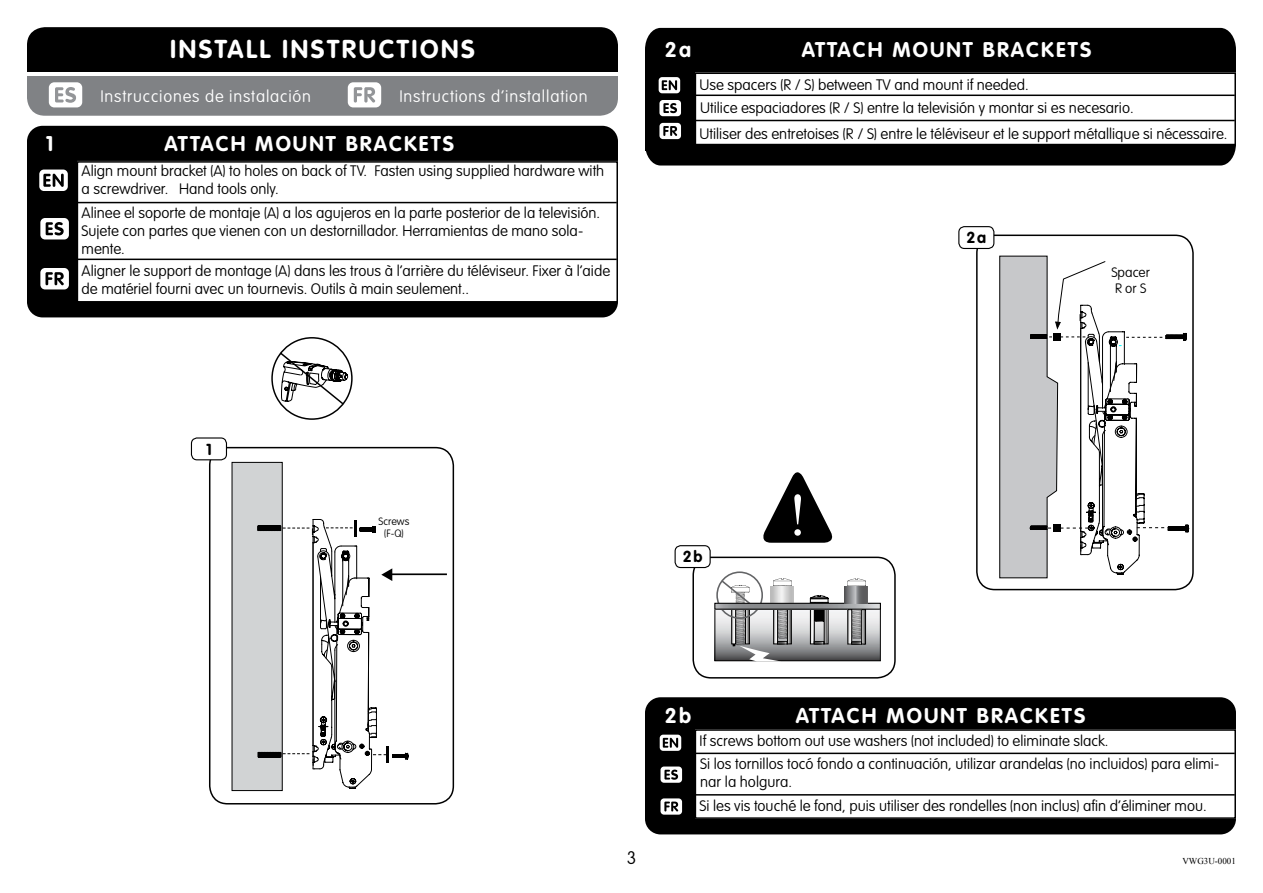
<style>
.page{position:relative;width:1263px;height:893px;background:#fff}
.page>*{position:absolute;margin:0;border:0;box-sizing:border-box;transform-origin:0 0}
.t1{font:60px "Times New Roman";color:#fff}
.t2{font:700 25.5px "VAG Rounded Std";letter-spacing:.1em;color:#fff}
.t3{font:700 21px "VAG Rounded Std";letter-spacing:.1em;color:#fff}
.t4{font:100 18px "VAG Rounded Std";color:#000}
.t5{font:100 16.5px "VAG Rounded Std";letter-spacing:.05em;color:#fff}
.t6{font:700 15.75px "VAG Rounded Std";color:#000}
.t7{font:100 15px/18px "VAG Rounded Std";color:#000}
.t8{font:100 13.5px/16.2px "VAG Rounded Std";color:#000}
.t9{font:100 10.5px/12px "VAG Rounded Std";color:#000;text-align:center}
.t10{font:9px "Times New Roman";color:#000}
</style>
<div class="page">
<div style="left:77px;top:161px;width:541px;height:142px;border:2px solid #000"></div>
<div style="left:976px;top:235px;width:218px;height:355px;border:2px solid #000;border-radius:18px"></div>
<div style="left:959px;top:227px;width:35px;height:21px;background:#fff;border-radius:6px"></div>
<div style="left:958px;top:226px;width:36px;height:23px;border:1px solid #000;border-radius:6px"></div>
<div style="left:692px;top:557px;width:204px;height:122px;border:2px solid #000;border-radius:18px"></div>
<img style="left:791px;top:609px;width:88px;height:50px">
<div style="left:715px;top:603px;width:166px;height:58px;border:1px solid #000"></div>
<svg style="left:810px;top:595px;width:18px;height:27px"></svg>
<div style="left:787px;top:609px;width:5px;height:35px;border:1px solid #000"></div>
<img style="left:791px;top:586px;width:2px;height:17px">
<div style="left:810px;top:609px;width:4px;height:35px;border:1px solid #000"></div>
<div style="left:824px;top:609px;width:4px;height:35px;border:1px solid #000"></div>
<svg style="left:814px;top:642px;width:10px;height:2px"></svg>
<svg style="left:715px;top:571px;width:76px;height:90px"></svg>
<img style="left:717px;top:605px;width:162px;height:2px">
<div style="left:715px;top:603px;width:166px;height:6px;border:1px solid #000"></div>
<div style="left:847px;top:609px;width:5px;height:35px;border:1px solid #000"></div>
<svg style="left:848px;top:579px;width:18px;height:65px"></svg>
<img style="left:845px;top:586px;width:22px;height:17px">
<div style="left:675px;top:546px;width:35px;height:21px;background:#fff;border-radius:6px"></div>
<div style="left:674px;top:545px;width:37px;height:23px;border:1px solid #000;border-radius:6px"></div>
<svg style="left:763px;top:472px;width:70px;height:71px"></svg>
<div style="left:645px;top:697px;width:591px;height:32px;background:#000"></div>
<div style="left:645px;top:729px;width:50px;height:90px;background:#000"></div>
<div style="left:695px;top:729px;width:541px;height:90px;border:2px solid #000"></div>
<hr style="left:696px;top:753px;width:539px;height:1px;background:#000">
<hr style="left:696px;top:794px;width:539px;height:2px;background:#000">
<div style="left:660px;top:766px;width:22px;height:17px;background:#fff;border-radius:3px"></div>
<svg style="left:664px;top:770px;width:14px;height:10px"></svg>
<div style="left:660px;top:798px;width:22px;height:17px;background:#fff;border-radius:3px"></div>
<svg style="left:664px;top:802px;width:14px;height:9px"></svg>
<svg style="left:660px;top:735px;width:21px;height:16px"></svg>
<svg style="left:663px;top:738px;width:15px;height:10px"></svg>
<div style="left:645px;top:819px;width:591px;height:15px;background:#000"></div>
<div style="left:645px;top:28px;width:591px;height:45px;background:#000"></div>
<div style="left:645px;top:73px;width:50px;height:78px;background:#000"></div>
<div style="left:695px;top:73px;width:541px;height:73px;border:2px solid #000"></div>
<hr style="left:696px;top:95px;width:539px;height:1px;background:#000">
<hr style="left:696px;top:120px;width:539px;height:1px;background:#000">
<div style="left:646px;top:144px;width:590px;height:22px;background:#000"></div>
<div style="left:209px;top:447px;width:245px;height:357px;border:2px solid #000;border-radius:18px"></div>
<div style="left:191px;top:438px;width:35px;height:22px;background:#fff;border-radius:6px"></div>
<div style="left:191px;top:437px;width:36px;height:23px;border:1px solid #000;border-radius:6px"></div>
<hr style="left:390px;top:573px;width:57px;height:2px;background:#000">
<div style="left:27px;top:126px;width:591px;height:35px;background:#000"></div>
<div style="left:27px;top:160px;width:50px;height:143px;background:#000"></div>
<hr style="left:78px;top:202px;width:539px;height:1px;background:#000">
<hr style="left:78px;top:259px;width:539px;height:1px;background:#000">
<div style="left:40px;top:218px;width:29px;height:21px;background:#fff;border-radius:5px"></div>
<svg style="left:46px;top:222px;width:18px;height:13px"></svg>
<div style="left:40px;top:268px;width:29px;height:21px;background:#fff;border-radius:5px"></div>
<svg style="left:46px;top:272px;width:18px;height:13px"></svg>
<div style="left:39px;top:170px;width:29px;height:21px;background:#fff;border-radius:5px"></div>
<svg style="left:43px;top:174px;width:21px;height:13px"></svg>
<div style="left:27px;top:302px;width:591px;height:15px;background:#000"></div>
<svg style="left:271px;top:337px;width:82px;height:83px"></svg>
<div style="left:27px;top:50px;width:591px;height:66px;background:#808285;border-radius:18px"></div>
<div style="left:27px;top:27px;width:591px;height:45px;background:#000;border-radius:18px"></div>
<div style="left:27px;top:50px;width:591px;height:22px;background:#000"></div>
<hr style="left:27px;top:72px;width:591px;height:3px;background:#fff">
<div style="left:49px;top:82px;width:33px;height:25px;background:#fff;border-radius:5px"></div>
<svg style="left:55px;top:87px;width:21px;height:16px"></svg>
<div style="left:348px;top:82px;width:33px;height:25px;background:#fff;border-radius:5px"></div>
<svg style="left:354px;top:87px;width:21px;height:16px"></svg>
<div style="left:659px;top:100px;width:22px;height:16px;background:#fff;border-radius:3px"></div>
<svg style="left:663px;top:103px;width:14px;height:10px"></svg>
<div style="left:659px;top:123px;width:22px;height:16px;background:#fff;border-radius:3px"></div>
<svg style="left:663px;top:126px;width:14px;height:10px"></svg>
<svg style="left:659px;top:77px;width:21px;height:16px"></svg>
<svg style="left:662px;top:80px;width:15px;height:10px"></svg>
<svg style="left:999px;top:255px;width:190px;height:324px"></svg>
<svg style="left:231px;top:461px;width:178px;height:330px"></svg>
<h2 class="t2" style="left:170px;top:34px;width:306px">INSTALL INSTRUCTIONS</h2>
<p class="t5" style="left:100px;top:86px;width:212px">Instrucciones de instalación</p>
<p class="t5" style="left:399px;top:86px;width:190px">Instructions d’installation</p>
<h3 class="t3" style="left:46px;top:131px;width:9px">1</h3>
<h3 class="t3" style="left:165px;top:131px;width:291px">ATTACH MOUNT BRACKETS</h3>
<p class="t7" style="left:82px;top:162px;width:524px">Align mount bracket (A) to holes on back of TV. Fasten using supplied hardware with a screwdriver. Hand tools only.</p>
<p class="t7" style="left:82px;top:204px;width:520px">Alinee el soporte de montaje (A) a los agujeros en la parte posterior de la televisión.<br>Sujete con partes que vienen con un destornillador. Herramientas de mano sola&shy;mente.</p>
<p class="t7" style="left:82px;top:262px;width:530px">Aligner le support de montage (A) dans les trous à l’arrière du téléviseur. Fixer à l’aide de matériel fourni avec un tournevis. Outils à main seulement..</p>
<h3 class="t3" style="left:665px;top:37px;width:28px">2a</h3>
<h3 class="t3" style="left:802px;top:37px;width:291px">ATTACH MOUNT BRACKETS</h3>
<p class="t7" style="left:700px;top:73px;width:436px;line-height:23.5px">Use spacers (R / S) between TV and mount if needed.<br>Utilice espaciadores (R / S) entre la televisión y montar si es necesario.</p>
<p class="t7" style="left:700px;top:125px;width:529px">Utiliser des entretoises (R / S) entre le téléviseur et le support métallique si nécessaire.</p>
<p class="t6" style="left:966px;top:229px;width:21px">2a</p>
<p class="t8" style="left:1111px;top:264px;width:40px">Spacer<br>R or S</p>
<p class="t6" style="left:206px;top:440px;width:7px">1</p>
<p class="t9" style="left:379px;top:515px;width:32px">Screws (F-Q)</p>
<p class="t6" style="left:683px;top:548px;width:21px">2b</p>
<h1 class="t1" style="left:788px;top:474px;width:21px">!</h1>
<h3 class="t3" style="left:665px;top:703px;width:28px">2b</h3>
<h3 class="t3" style="left:796px;top:703px;width:291px">ATTACH MOUNT BRACKETS</h3>
<p class="t7" style="left:700px;top:730px;width:521px;line-height:23.4px">If screws bottom out use washers (not included) to eliminate slack.<br>Si los tornillos tocó fondo a continuación, utilizar arandelas (no incluidos) para elimi-</p>
<p class="t7" style="left:700px;top:771px;width:509px;line-height:23.4px">nar la holgura.<br>Si les vis touché le fond, puis utiliser des rondelles (non inclus) afin d’éliminer mou.</p>
<p class="t4" style="left:627px;top:847px;width:11px">3</p>
<p class="t10" style="left:1182px;top:855px;width:55px">VWG3U-0001</p>
</div>
